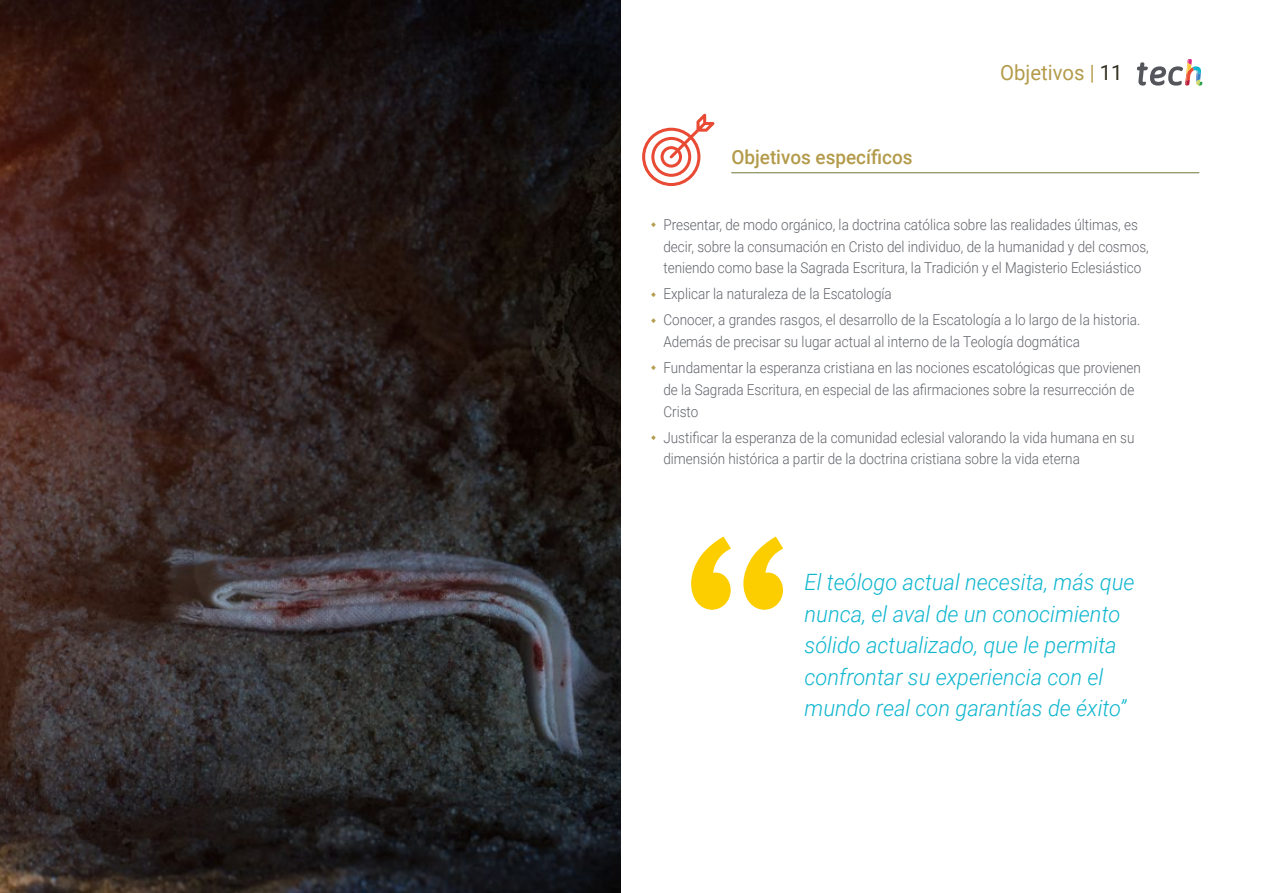
<style>
.page{position:relative;width:1263px;height:893px;background:#fff}
.page>*{position:absolute;margin:0;border:0;box-sizing:border-box;transform-origin:0 0}
.t1{font:italic 300 22.5px/31.5px "Roboto";color:#0fb6cf}
.t2{font:21px "Roboto";color:#b49c4b}
.t3{font:500 19.5px "Roboto";color:#b39b4b}
.t4{font:300 15px/21.8px "Roboto";color:#61646a;scale:.9 1}
.s1{color:#312e20}
</style>
<div class="page">
<img style="left:0;top:0;width:621px;height:893px">
<svg style="left:691px;top:536px;width:92px;height:74px"></svg>
<svg style="left:1137px;top:59px;width:65px;height:27px"></svg>
<svg style="left:642px;top:114px;width:72px;height:72px"></svg>
<hr style="left:731px;top:172px;width:468px;height:1px;background:#b39b4b">
<h3 class="t3" style="left:731px;top:144px;width:183px">Objetivos específicos</h3>
<h2 class="t2" style="left:1000px;top:57px;width:124px">Objetivos | <span class="s1">11</span></h2>
<p class="t4" style="left:663px;top:213px;width:541px">Presentar, de modo orgánico, la doctrina católica sobre las realidades últimas, es decir, sobre la consumación en Cristo del individuo, de la humanidad y del cosmos, teniendo como base la Sagrada Escritura, la Tradición y el Magisterio Eclesiástico</p>
<p class="t4" style="left:663px;top:280px;width:531px;line-height:26px">Explicar la naturaleza de la Escatología<br>Conocer, a grandes rasgos, el desarrollo de la Escatología a lo largo de la historia.</p>
<p class="t4" style="left:663px;top:328px;width:532px;line-height:26px">Además de precisar su lugar actual al interno de la Teología dogmática<br>Fundamentar la esperanza cristiana en las nociones escatológicas que provienen</p>
<p class="t4" style="left:663px;top:378px;width:525px">de la Sagrada Escritura, en especial de las afirmaciones sobre la resurrección de<br>Cristo</p>
<p class="t4" style="left:663px;top:426px;width:525px">Justificar la esperanza de la comunidad eclesial valorando la vida humana en su dimensión histórica a partir de la doctrina cristiana sobre la vida eterna</p>
<h1 class="t1" style="left:804px;top:565px;width:331px">El teólogo actual necesita, más que nunca, el aval de un conocimiento sólido actualizado, que le permita confrontar su experiencia con el mundo real con garantías de éxito”</h1>
</div>
